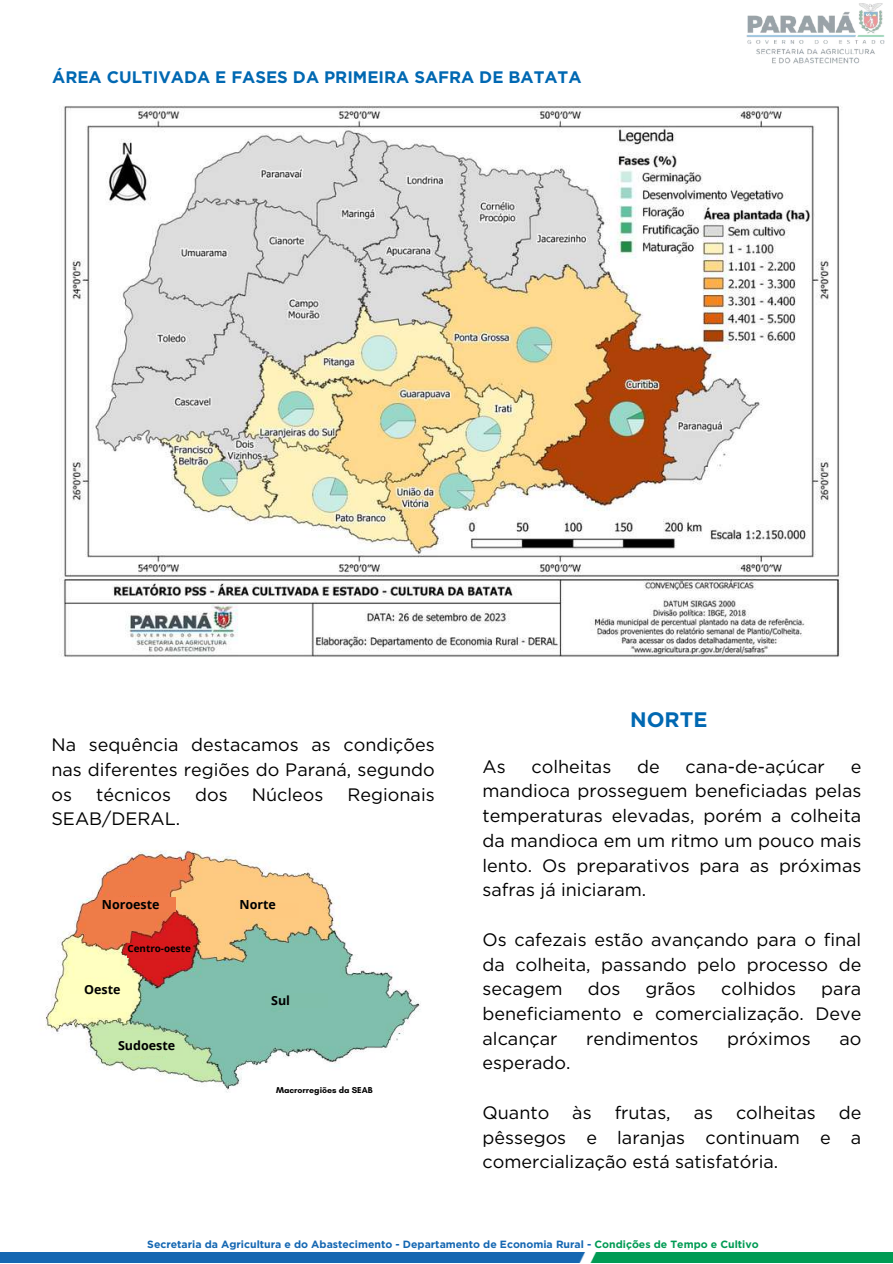
<style>
.page{position:relative;width:893px;height:1264px;background:#fff}
.page>*{position:absolute;margin:0;border:0;box-sizing:border-box;transform-origin:0 0}
.t1{font:700 21px "Gotham";color:#0168b2}
.t2{font:18px/24.8px "Gotham";color:#000;text-align:justify}
.t3{font:700 16.65px "Gotham";color:#0168b2}
.t4{font:700 12.45px "Open Sans";color:#000}
.t5{font:700 10.5px "Gotham";color:#1567b2}
.t6{font:700 9.9px "Open Sans";color:#000}
.t7{font:700 8.7px "Glacial Indifference";color:#000}
.s1{color:#009b54}
</style>
<div class="page">
<img style="left:45px;top:850px;width:376px;height:243px">
<div style="left:236px;top:903px;width:62px;height:14px;background:#fec980"></div>
<div style="left:113px;top:897px;width:63px;height:14px;background:#f07c4a"></div>
<div style="left:127px;top:943px;width:63px;height:14px;background:#d7191c"></div>
<div style="left:265px;top:993px;width:62px;height:14px;background:#80bfab"></div>
<div style="left:70px;top:979px;width:63px;height:14px;background:#ffffbf"></div>
<div style="left:120px;top:1041px;width:63px;height:14px;background:#c7e8ad"></div>
<img style="left:0;top:1252px;width:892px;height:10px">
<img style="left:746px;top:3px;width:139px;height:61px">
<img style="left:61px;top:106px;width:780px;height:551px">
<p class="t3" style="left:52px;top:67px;width:531px">ÁREA CULTIVADA E FASES DA PRIMEIRA SAFRA DE BATATA</p>
<p class="t1" style="left:630px;top:706px;width:79px">NORTE</p>
<p class="t2" style="left:51px;top:732px;width:385px">Na sequência destacamos as condições nas diferentes regiões do Paraná, segundo os</p>
<p class="t2" style="left:96px;top:781px;width:76px">técnicos</p>
<p class="t2" style="left:195px;top:781px;width:34px">dos</p>
<p class="t2" style="left:252px;top:781px;width:73px">Núcleos</p>
<p class="t2" style="left:347px;top:781px;width:89px">Regionais</p>
<p class="t2" style="left:51px;top:806px;width:130px">SEAB/DERAL.</p>
<p class="t4" style="left:102px;top:895px;width:59px">Noroeste</p>
<p class="t4" style="left:239px;top:895px;width:38px">Norte</p>
<p class="t6" style="left:127px;top:941px;width:65px">Centro-oeste</p>
<p class="t4" style="left:84px;top:980px;width:38px">Oeste</p>
<p class="t4" style="left:118px;top:1036px;width:59px">Sudoeste</p>
<p class="t4" style="left:271px;top:991px;width:20px">Sul</p>
<p class="t7" style="left:276px;top:1085px;width:98px">Macrorregiões da SEAB</p>
<p class="t2" style="left:482px;top:753px;width:25px">As</p>
<p class="t2" style="left:531px;top:753px;width:81px">colheitas</p>
<p class="t2" style="left:637px;top:753px;width:24px">de</p>
<p class="t2" style="left:685px;top:753px;width:141px">cana-de-açúcar</p>
<p class="t2" style="left:482px;top:753px;width:380px;text-indent:368px">e mandioca prosseguem beneficiadas pelas temperaturas elevadas, porém a colheita da mandioca em um ritmo um pouco mais lento. Os preparativos para as próximas safras já iniciaram.</p>
<p class="t2" style="left:482px;top:926px;width:380px">Os cafezais estão avançando para o final da colheita, passando pelo processo de secagem</p>
<p class="t2" style="left:587px;top:976px;width:34px">dos</p>
<p class="t2" style="left:645px;top:976px;width:52px">grãos</p>
<p class="t2" style="left:721px;top:976px;width:76px">colhidos</p>
<p class="t2" style="left:482px;top:976px;width:380px;text-indent:339px">para beneficiamento e comercialização. Deve alcançar</p>
<p class="t2" style="left:586px;top:1025px;width:114px">rendimentos</p>
<p class="t2" style="left:727px;top:1025px;width:85px">próximos</p>
<p class="t2" style="left:839px;top:1025px;width:24px">ao</p>
<p class="t2" style="left:482px;top:1050px;width:89px">esperado.</p>
<p class="t2" style="left:482px;top:1100px;width:68px">Quanto</p>
<p class="t2" style="left:572px;top:1100px;width:21px">às</p>
<p class="t2" style="left:614px;top:1100px;width:58px">frutas,</p>
<p class="t2" style="left:693px;top:1100px;width:21px">as</p>
<p class="t2" style="left:736px;top:1100px;width:81px">colheitas</p>
<p class="t2" style="left:482px;top:1100px;width:380px;text-indent:356px">de pêssegos e laranjas continuam e a comercialização está satisfatória.</p>
<p class="t5" style="left:147px;top:1237px;width:613px">Secretaria da Agricultura e do Abastecimento - Departamento de Economia Rural - <span class="s1">Condições de Tempo e Cultivo</span></p>
</div>
